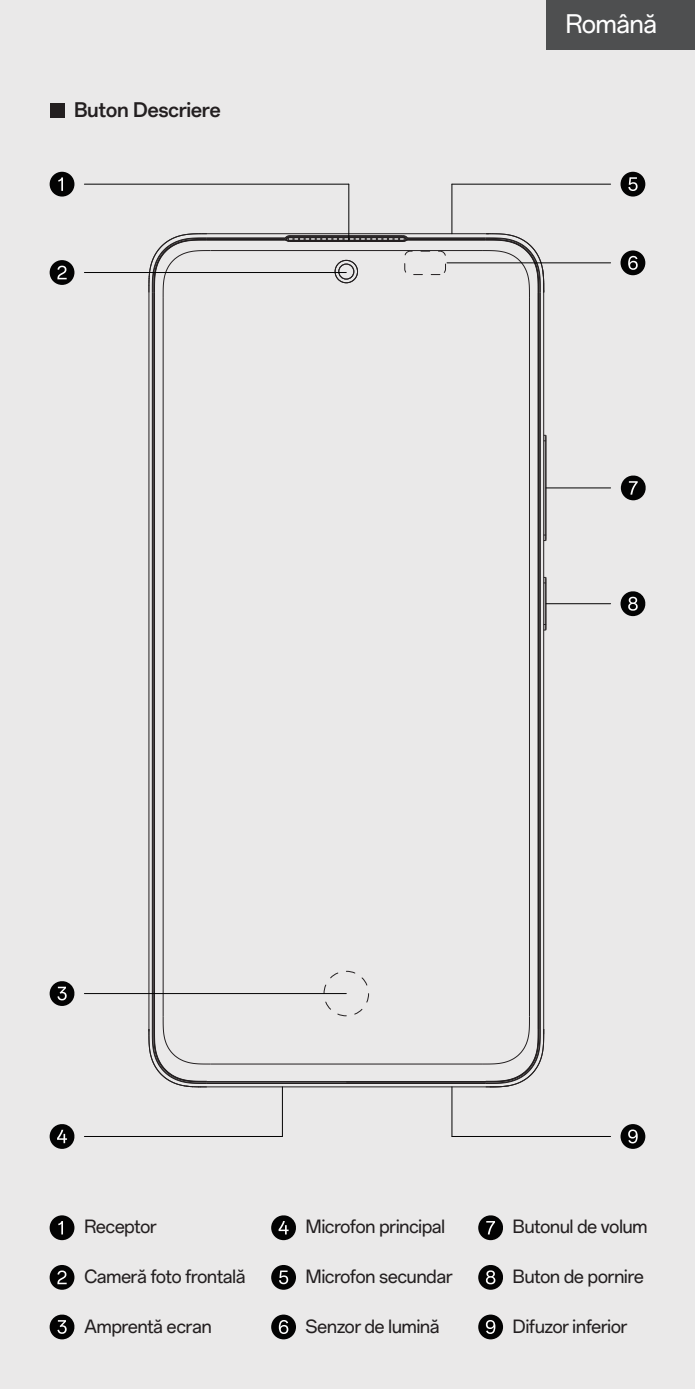
<style>
.page{position:relative;width:695px;height:1389px;background:#fff}
.page>*{position:absolute;margin:0;border:0;box-sizing:border-box;transform-origin:0 0}
.t1{font:24.5px "OPPO Sans";color:#fff}
.t2{font:700 19.25px "OPPO Sans";letter-spacing:.01em;color:#231f20}
.t3{font:17.5px "OPPO Sans";color:#231f20}
</style>
<div class="page">
<div style="left:0;top:0;width:694px;height:1389px;background:#eae9e9"></div>
<div style="left:546px;top:0;width:148px;height:50px;background:#4e4f50"></div>
<div style="left:50px;top:103px;width:14px;height:15px;background:#231f20"></div>
<svg style="left:336px;top:259px;width:22px;height:25px"></svg>
<hr style="left:210px;top:1063px;width:272px;height:2px;background:#231f20">
<hr style="left:162px;top:298px;width:2px;height:719px;background:#231f20">
<hr style="left:210px;top:250px;width:272px;height:1px;background:#231f20">
<hr style="left:207px;top:1086px;width:283px;height:1px;background:#231f20">
<hr style="left:207px;top:1082px;width:278px;height:2px;background:#231f20">
<hr style="left:207px;top:1081px;width:278px;height:1px;background:#231f20">
<hr style="left:152px;top:292px;width:1px;height:737px;background:#231f20">
<hr style="left:148px;top:285px;width:1px;height:744px;background:#231f20">
<hr style="left:153px;top:292px;width:2px;height:737px;background:#231f20">
<hr style="left:408px;top:239px;width:77px;height:2px;background:#231f20">
<hr style="left:207px;top:239px;width:77px;height:2px;background:#231f20">
<hr style="left:408px;top:238px;width:77px;height:1px;background:#231f20">
<hr style="left:207px;top:238px;width:77px;height:1px;background:#231f20">
<hr style="left:408px;top:237px;width:77px;height:1px;background:#231f20">
<hr style="left:207px;top:237px;width:77px;height:1px;background:#231f20">
<hr style="left:201px;top:233px;width:284px;height:1px;background:#231f20">
<div style="left:334px;top:260px;width:24px;height:23px;border:1px solid #231f20;border-radius:50%"></div>
<div style="left:338px;top:264px;width:16px;height:16px;border:1px solid #231f20;border-radius:50%"></div>
<svg style="left:148px;top:1016px;width:63px;height:72px"></svg>
<svg style="left:148px;top:233px;width:63px;height:66px"></svg>
<svg style="left:481px;top:233px;width:66px;height:855px"></svg>
<svg style="left:283px;top:235px;width:126px;height:7px"></svg>
<div style="left:404px;top:251px;width:42px;height:24px;border:1px dashed #231f20;border-radius:6px"></div>
<div style="left:323px;top:971px;width:46px;height:45px;border:1px dashed #231f20;border-radius:22px"></div>
<hr style="left:348px;top:184px;width:1px;height:56px;background:#030303">
<hr style="left:451px;top:184px;width:1px;height:50px;background:#030303">
<hr style="left:282px;top:1087px;width:1px;height:49px;background:#030303">
<hr style="left:451px;top:1087px;width:1px;height:49px;background:#030303">
<div style="left:50px;top:172px;width:24px;height:25px;background:#030303;border-radius:50%"></div>
<svg style="left:58px;top:177px;width:5px;height:14px"></svg>
<div style="left:50px;top:260px;width:24px;height:25px;background:#030303;border-radius:50%"></div>
<svg style="left:57px;top:266px;width:10px;height:13px"></svg>
<svg style="left:50px;top:981px;width:25px;height:25px"></svg>
<svg style="left:620px;top:475px;width:26px;height:25px"></svg>
<div style="left:620px;top:1124px;width:25px;height:25px;background:#030303;border-radius:50%"></div>
<svg style="left:628px;top:1129px;width:9px;height:14px"></svg>
<svg style="left:620px;top:591px;width:26px;height:25px"></svg>
<svg style="left:50px;top:1124px;width:25px;height:25px"></svg>
<div style="left:620px;top:172px;width:25px;height:25px;background:#030303;border-radius:50%"></div>
<svg style="left:628px;top:177px;width:9px;height:14px"></svg>
<div style="left:620px;top:250px;width:25px;height:25px;background:#030303;border-radius:50%"></div>
<svg style="left:628px;top:256px;width:9px;height:14px"></svg>
<hr style="left:84px;top:184px;width:265px;height:1px;background:#030303">
<hr style="left:452px;top:184px;width:158px;height:1px;background:#030303">
<hr style="left:447px;top:262px;width:163px;height:1px;background:#030303">
<hr style="left:546px;top:487px;width:64px;height:2px;background:#030303">
<hr style="left:546px;top:603px;width:64px;height:1px;background:#030303">
<hr style="left:452px;top:1136px;width:158px;height:1px;background:#030303">
<hr style="left:84px;top:272px;width:262px;height:1px;background:#030303">
<hr style="left:84px;top:993px;width:262px;height:1px;background:#030303">
<hr style="left:84px;top:1136px;width:198px;height:1px;background:#030303">
<div style="left:50px;top:1215px;width:24px;height:25px;background:#030303;border-radius:50%"></div>
<svg style="left:58px;top:1221px;width:5px;height:13px"></svg>
<div style="left:50px;top:1265px;width:24px;height:25px;background:#030303;border-radius:50%"></div>
<svg style="left:57px;top:1270px;width:10px;height:14px"></svg>
<svg style="left:50px;top:1314px;width:25px;height:25px"></svg>
<svg style="left:478px;top:1215px;width:25px;height:25px"></svg>
<div style="left:478px;top:1315px;width:25px;height:24px;background:#030303;border-radius:50%"></div>
<svg style="left:486px;top:1320px;width:9px;height:14px"></svg>
<svg style="left:478px;top:1265px;width:25px;height:25px"></svg>
<svg style="left:271px;top:1215px;width:25px;height:25px"></svg>
<div style="left:271px;top:1265px;width:25px;height:25px;background:#030303;border-radius:50%"></div>
<svg style="left:279px;top:1270px;width:9px;height:14px"></svg>
<div style="left:271px;top:1315px;width:25px;height:24px;background:#030303;border-radius:50%"></div>
<svg style="left:279px;top:1320px;width:9px;height:14px"></svg>
<p class="t2" style="left:74px;top:94px;width:148px">Buton Descriere</p>
<h1 class="t1" style="left:566px;top:3px;width:92px">Română</h1>
<p class="t3" style="left:84px;top:1212px;width:74px">Receptor</p>
<p class="t3" style="left:84px;top:1262px;width:162px">Cameră foto frontală</p>
<p class="t3" style="left:84px;top:1312px;width:129px">Amprentă ecran</p>
<p class="t3" style="left:306px;top:1212px;width:140px">Microfon principal</p>
<p class="t3" style="left:306px;top:1262px;width:148px">Microfon secundar</p>
<p class="t3" style="left:306px;top:1312px;width:135px">Senzor de lumină</p>
<p class="t3" style="left:513px;top:1212px;width:136px">Butonul de volum</p>
<p class="t3" style="left:513px;top:1262px;width:132px">Buton de pornire</p>
<p class="t3" style="left:513px;top:1312px;width:116px">Difuzor inferior</p>
</div>
